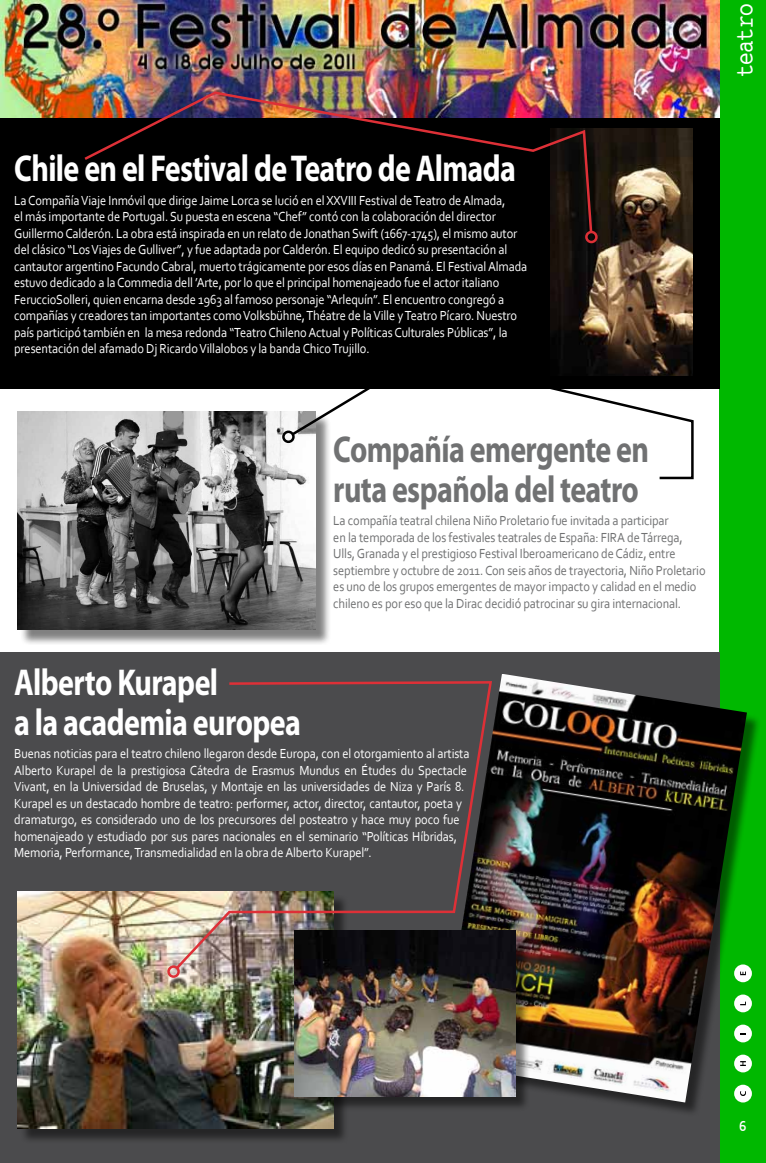
<style>
.page{position:relative;width:766px;height:1163px;background:#fff}
.page>*{position:absolute;margin:0;border:0;box-sizing:border-box;transform-origin:0 0}
.t1{font:700 37.5px/40px "Myriad Pro";letter-spacing:-.02em;color:#fff;scale:.8 1}
.t2{font:700 37.5px/40px "Myriad Pro";letter-spacing:-.02em;color:#707172;scale:.8 1}
.t3{font:26.38px "Courier";letter-spacing:-.02em;color:#fff;scale:.8 1}
.t4{font:700 15px "Corbel";color:#fff;scale:.9 1}
.t5{font:13.75px/16.5px "Corbel";letter-spacing:-.01em;color:#fff;scale:.9 1}
.t6{font:13.75px/16.5px "Corbel";letter-spacing:-.01em;color:#707172;scale:.9 1}
</style>
<div class="page">
<div style="left:719px;top:0;width:46px;height:1162px;background:#00b800"></div>
<div style="left:0;top:117px;width:719px;height:272px;background:#000"></div>
<div style="left:0;top:652px;width:719px;height:510px;background:#4b4b4d"></div>
<div style="left:552px;top:130px;width:155px;height:261px;background:#000"></div>
<img style="left:550px;top:128px;width:142px;height:226px">
<img style="left:0;top:0;width:719px;height:117px">
<div style="left:442px;top:676px;width:319px;height:441px;background:#000;opacity:.5"></div>
<img style="left:442px;top:673px;width:304px;height:429px">
<div style="left:20px;top:893px;width:329px;height:250px;background:#000;opacity:.5"></div>
<img style="left:18px;top:891px;width:315px;height:237px">
<div style="left:20px;top:413px;width:311px;height:232px;background:#000;opacity:.5"></div>
<img style="left:18px;top:411px;width:297px;height:219px">
<img style="left:82px;top:90px;width:511px;height:145px">
<div style="left:585px;top:231px;width:12px;height:12px;border:2px solid #de3037;border-radius:50%"></div>
<svg style="left:289px;top:354px;width:405px;height:126px"></svg>
<div style="left:282px;top:430px;width:12px;height:13px;border:2px solid #000;border-radius:50%"></div>
<div style="left:296px;top:932px;width:234px;height:179px;background:#000;opacity:.5"></div>
<img style="left:294px;top:930px;width:221px;height:165px">
<svg style="left:173px;top:679px;width:320px;height:292px"></svg>
<div style="left:167px;top:965px;width:13px;height:12px;border:2px solid #de3037;border-radius:50%"></div>
<h1 class="t1" style="left:14px;top:147px;width:628px">Chile en el Festival de Teatro de Almada</h1>
<p class="t5" style="left:14px;top:192px;width:571px">La Compañía Viaje Inmóvil que dirige Jaime Lorca se lució en el XXVIII Festival de Teatro de Almada,<br>el más importante de Portugal. Su puesta en escena “Chef” contó con la colaboración del director Guillermo Calderón. La obra está inspirada en un relato de Jonathan Swift (1667-1745), el mismo autor del clásico “Los Viajes de Gulliver”, y fue adaptada por Calderón. El equipo dedicó su presentación al cantautor argentino Facundo Cabral, muerto trágicamente por esos días en Panamá. El Festival Almada estuvo dedicado a la Commedia dell ’Arte, por lo que el principal homenajeado fue el actor italiano FeruccioSolleri, quien encarna desde 1963 al famoso personaje “Arlequín”. El encuentro congregó a compañías y creadores tan importantes como Volksbühne, Théatre de la Ville y Teatro Pícaro. Nuestro país participó también en la mesa redonda “Teatro Chileno Actual y Políticas Culturales Públicas”, la presentación del afamado Dj Ricardo Villalobos y la banda Chico Trujillo.</p>
<h1 class="t2" style="left:333px;top:428px;width:396px">Compañía emergente en ruta española del teatro</h1>
<p class="t6" style="left:333px;top:512px;width:415px">La compañía teatral chilena Niño Proletario fue invitada a participar<br>en la temporada de los festivales teatrales de España: FIRA de Tárrega, Ulls, Granada y el prestigioso Festival Iberoamericano de Cádiz, entre septiembre y octubre de 2011. Con seis años de trayectoria, Niño Proletario es uno de los grupos emergentes de mayor impacto y calidad en el medio chileno es por eso que la Dirac decidió patrocinar su gira internacional.</p>
<h1 class="t1" style="left:14px;top:660px;width:360px">Alberto Kurapel<br>a la academia europea</h1>
<p class="t5" style="left:14px;top:745px;width:507px">Buenas noticias para el teatro chileno llegaron desde Europa, con el otorgamiento al artista Alberto Kurapel de la prestigiosa Cátedra de Erasmus Mundus en Études du Spectacle Vivant, en la Universidad de Bruselas, y Montaje en las universidades de Niza y París 8.<br>Kurapel es un destacado hombre de teatro: performer, actor, director, cantautor, poeta y dramaturgo, es considerado uno de los precursores del posteatro y hace muy poco fue homenajeado y estudiado por sus pares nacionales en el seminario “Políticas Híbridas, Memoria, Performance, Transmedialidad en la obra de Alberto Kurapel”.</p>
<h2 class="t3" style="left:724px;top:77px;width:94px;rotate:-90deg">teatro</h2>
<p class="t4" style="left:739px;top:1116px;width:10px">6</p>
</div>
